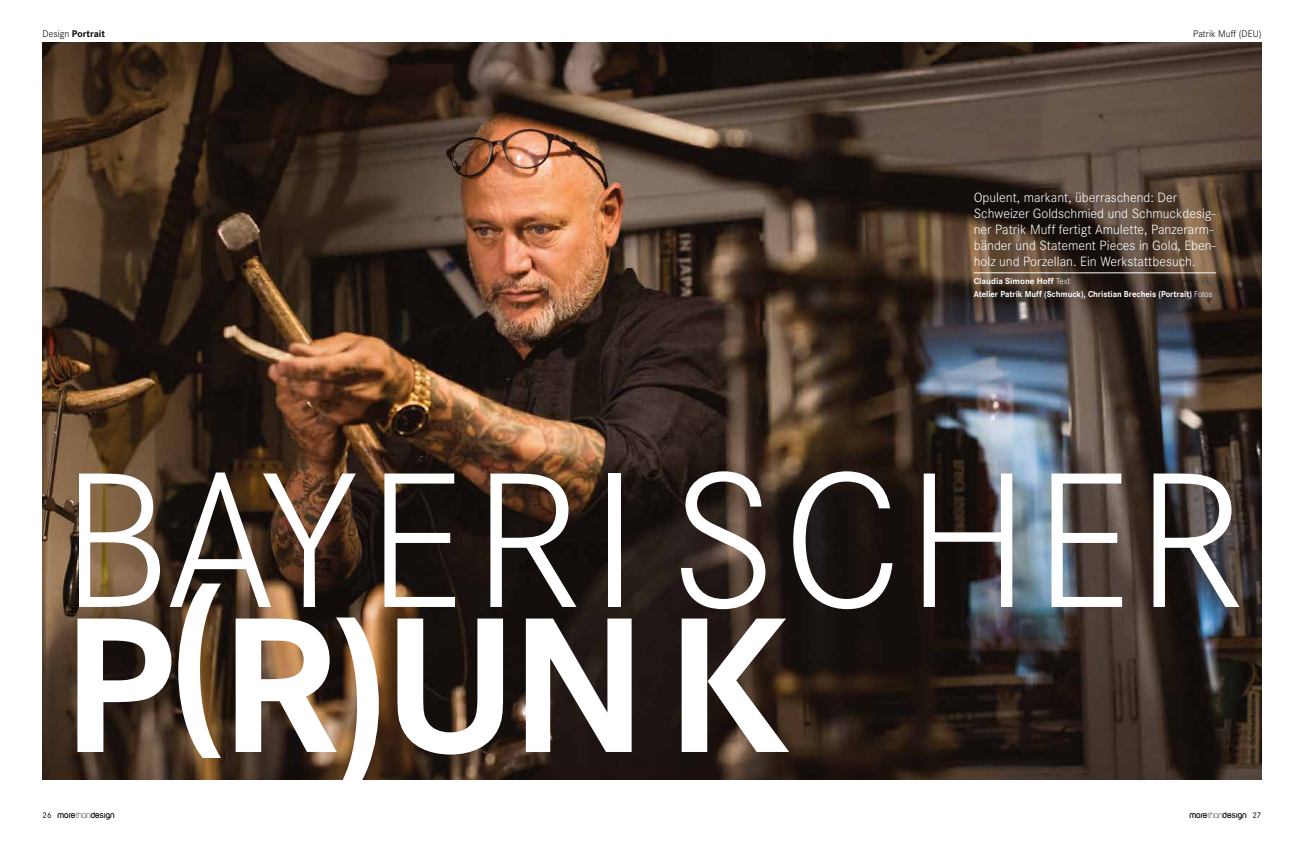
<style>
.page{position:relative;width:1304px;height:842px;background:#fff}
.page>*{position:absolute;margin:0;border:0;box-sizing:border-box;transform-origin:0 0}
.t1{font:300 200px "Corporate S";letter-spacing:.02em;color:#fff}
.t2{font:700 200px "Corporate S";color:#fff}
.t3{font:300 14px/16px "Corporate S";color:#fff}
.t4{font:300 10px "Corporate S";color:#000}
.t5{font:700 10px "Corporate S";color:#000}
.t6{font:700 9px/13px "Corporate S";color:#fff}
.t7{font:500 8.5px "Lencia";color:#000}
.s1{font-weight:300}
.s2{font-family:"Corporate S";font-weight:400}
</style>
<div class="page">
<img style="left:43px;top:43px;width:1218px;height:737px">
<hr style="left:974px;top:273px;width:242px;height:1px;background:#fff">
<p class="t5" style="left:43px;top:28px;width:64px"><span class="s1">Design</span> Portrait</p>
<p class="t4" style="left:1193px;top:29px;width:70px">Patrik Muff (DEU)</p>
<p class="t3" style="left:974px;top:190px;width:243px">Opulent, markant, überraschend: Der Schweizer Goldschmied und Schmuckdesig&shy;ner Patrik Muff fertigt Amulette, Panzerarm&shy;bänder und Statement Pieces in Gold, Eben&shy;holz und Porzellan. Ein Werkstattbesuch.</p>
<p class="t6" style="left:974px;top:275px;width:240px">Claudia Simone Hoff <span class="s1">Text<br></span>Atelier Patrik Muff (Schmuck), Christian Brecheis (Portrait) <span class="s1">Fotos</span></p>
<h1 class="t1" style="left:61px;top:432px;width:1186px">BAYERI SCHER</h1>
<h1 class="t2" style="left:61px;top:571px;width:730px">P(R)UN K</h1>
<p class="t7" style="left:43px;top:811px;width:74px"><span class="s2">26</span> more<span class="s1">than</span>design</p>
<p class="t7" style="left:1190px;top:811px;width:73px">more<span class="s1">than</span>design <span class="s2">27</span></p>
</div>
